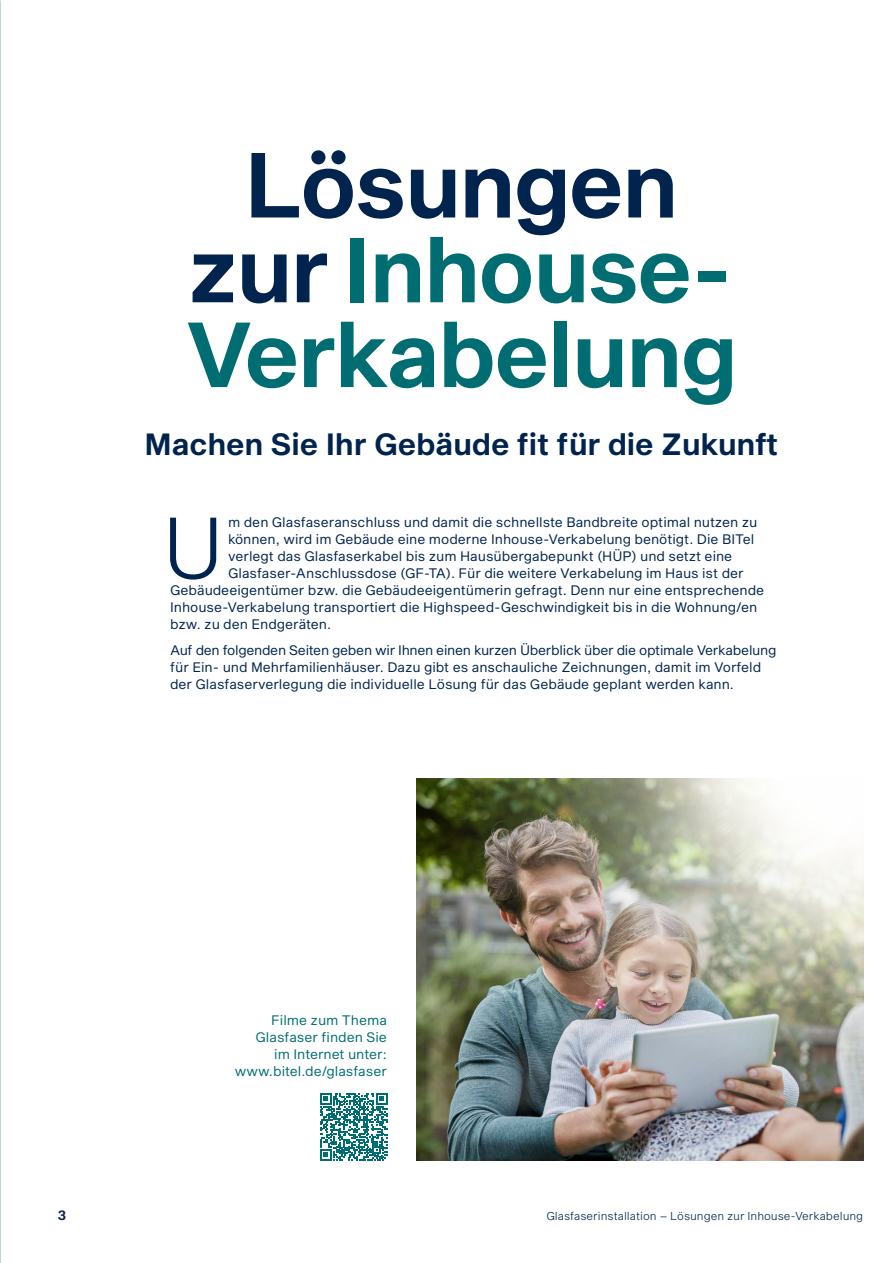
<style>
.page{position:relative;width:893px;height:1263px;background:#fff}
.page>*{position:absolute;margin:0;border:0;box-sizing:border-box;transform-origin:0 0}
.t1{font:90.3px/84.8px "S Sequel Semi";letter-spacing:-.025em;color:#006d72;text-align:center}
.t2{font:300 84.9px "S Sequel";color:#00244e}
.t3{font:30.15px "S Sequel Semi";letter-spacing:-.005em;color:#00244e}
.t4{font:13.5px/17px "S Sequel";color:#00244e}
.t5{font:13.5px/17px "S Sequel";color:#006d72;text-align:right}
.t6{font:13.5px "S Sequel Semi";color:#00244e}
.t7{font:300 11.25px "S Sequel";color:#00244e}
.s1{color:#00244e}
</style>
<div class="page">
<svg style="left:320px;top:1093px;width:67px;height:68px"></svg>
<img style="left:417px;top:779px;width:446px;height:382px">
<h1 class="t1" style="left:185px;top:147px;width:554px"><span class="s1">Lösungen zur</span> Inhouse-<br>Verkabelung</h1>
<h3 class="t3" style="left:145px;top:423px;width:635px">Machen Sie Ihr Gebäude fit für die Zukunft</h3>
<h2 class="t2" style="left:162px;top:488px;width:65px">U</h2>
<p class="t4" style="left:228px;top:515px;width:531px">m den Glasfaseranschluss und damit die schnellste Bandbreite optimal nutzen zu</p>
<p class="t4" style="left:228px;top:532px;width:528px">können, wird im Gebäude eine moderne Inhouse-Verkabelung benötigt. Die BITel</p>
<p class="t4" style="left:228px;top:549px;width:506px">verlegt das Glasfaserkabel bis zum Hausübergabepunkt (HÜP) und setzt eine</p>
<p class="t4" style="left:228px;top:566px;width:517px">Glasfaser-Anschlussdose (GF-TA). Für die weitere Verkabelung im Haus ist der</p>
<p class="t4" style="left:170px;top:583px;width:596px">Gebäudeeigentümer bzw. die Gebäudeeigentümerin gefragt. Denn nur eine entsprechende</p>
<p class="t4" style="left:170px;top:600px;width:589px">Inhouse-Verkabelung transportiert die Highspeed-Geschwindigkeit bis in die Wohnung/en</p>
<p class="t4" style="left:170px;top:617px;width:163px">bzw. zu den Endgeräten.</p>
<p class="t4" style="left:170px;top:642px;width:608px">Auf den folgenden Seiten geben wir Ihnen einen kurzen Überblick über die optimale Verkabelung für Ein- und Mehrfamilienhäuser. Dazu gibt es anschauliche Zeichnungen, damit im Vorfeld der Glasfaserverlegung die individuelle Lösung für das Gebäude geplant werden kann.</p>
<p class="t5" style="left:235px;top:1012px;width:154px">Filme zum Thema<br>Glasfaser finden Sie<br>im Internet unter: www.bitel.de/glasfaser</p>
<p class="t6" style="left:58px;top:1206px;width:10px">3</p>
<p class="t7" style="left:546px;top:1208px;width:318px">Glasfaserinstallation – Lösungen zur Inhouse-Verkabelung</p>
</div>
